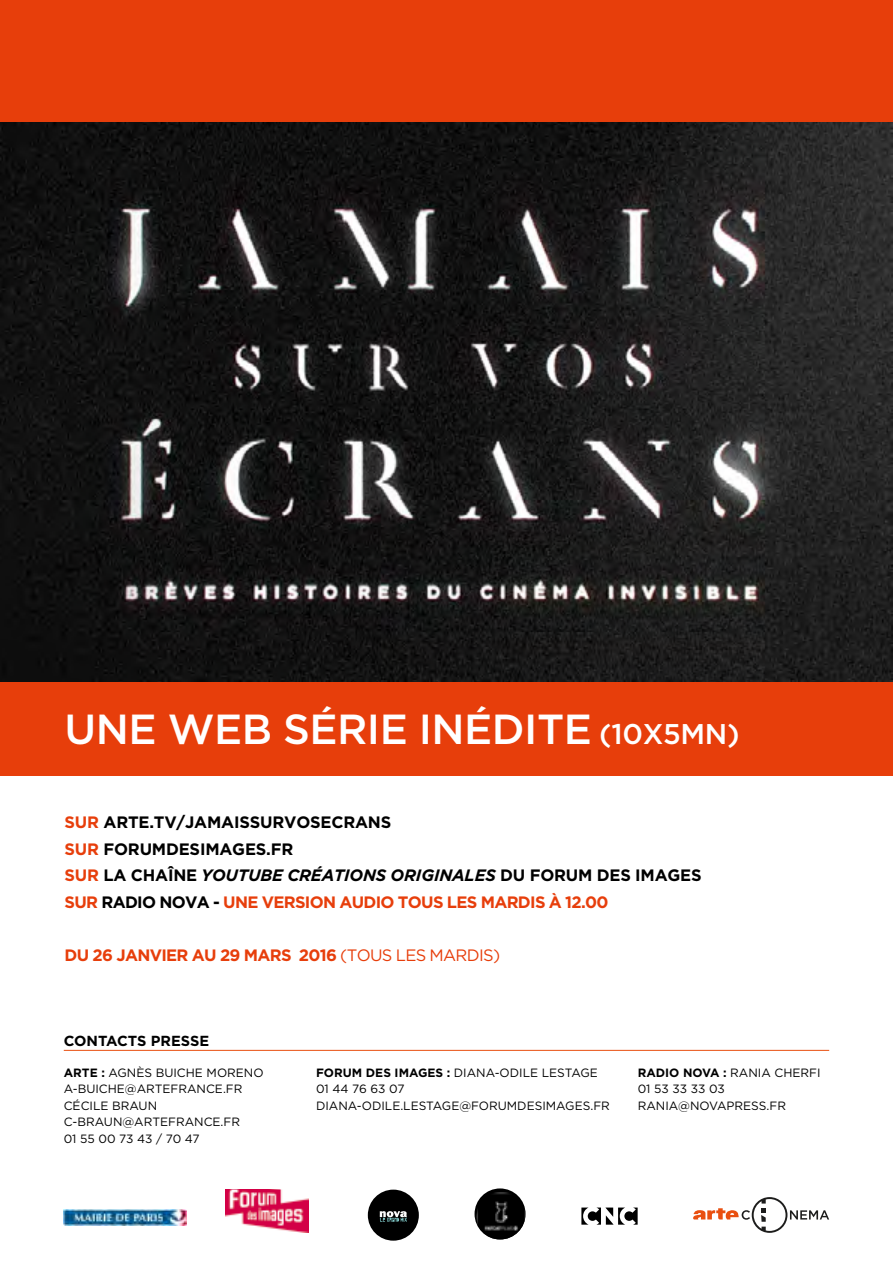
<style>
.page{position:relative;width:893px;height:1263px;background:#fff}
.page>*{position:absolute;margin:0;border:0;box-sizing:border-box;transform-origin:0 0}
.t1{font:500 42px "Gotham";letter-spacing:-.01em;color:#fff}
.t2{font:700 16.5px "Gotham";letter-spacing:-.04em;color:#e73e0b}
.t3{font:700 16.5px "Gotham";color:#000}
.t4{font:italic 700 16.5px "Gotham";letter-spacing:-.01em;color:#000}
.t5{font:16.5px "Gotham";letter-spacing:-.04em;color:#e73e0b}
.t6{font:700 14.55px "Gotham";color:#000}
.t7{font:12px/16.5px "Gotham";color:#000}
.s1{font-size:28.5px}
.s2{font-style:normal}
.s3{color:#000}
.s4{font-weight:700}
</style>
<div class="page">
<div style="left:0;top:672px;width:893px;height:104px;background:#e73e0b"></div>
<img style="left:0;top:121px;width:893px;height:560px">
<img style="left:226px;top:1190px;width:83px;height:43px">
<svg style="left:581px;top:1207px;width:57px;height:18px"></svg>
<img style="left:64px;top:1209px;width:122px;height:16px">
<div style="left:368px;top:1189px;width:51px;height:52px;background:#000;border-radius:50%"></div>
<svg style="left:380px;top:1211px;width:27px;height:11px"></svg>
<img style="left:475px;top:1188px;width:51px;height:51px;border-radius:26px">
<svg style="left:693px;top:1197px;width:136px;height:36px"></svg>
<hr style="left:64px;top:1050px;width:765px;height:1px;background:#e94f10">
<div style="left:0;top:0;width:893px;height:121px;background:#e73e0b"></div>
<h1 class="t1" style="left:65px;top:701px;width:676px">UNE WEB SÉRIE INÉDITE <span class="s1">(10X5MN)</span></h1>
<h2 class="t2" style="left:65px;top:811px;width:13px">SUR</h2>
<h2 class="t3" style="left:103px;top:811px;width:13px">ARTE</h2>
<h2 class="t3" style="left:149px;top:811px;width:58px">.TV/JAMAISSURVOSECRANS</h2>
<h2 class="t2" style="left:65px;top:838px;width:13px">SUR</h2>
<h2 class="t3" style="left:103px;top:838px;width:13px">FORUMDESIMAGES</h2>
<h2 class="t3" style="left:266px;top:838px;width:16px">.FR</h2>
<h2 class="t2" style="left:65px;top:865px;width:13px">SUR</h2>
<h2 class="t4" style="left:103px;top:865px;width:451px"><span class="s2">LA C HAÎNE</span> YOUTUBE CRÉATIONS ORIGINALES <span class="s2">DU FORUM</span></h2>
<h2 class="t3" style="left:597px;top:865px;width:12px">DES</h2>
<h2 class="t3" style="left:635px;top:865px;width:12px">IMAGES</h2>
<h2 class="t2" style="left:65px;top:891px;width:12px">SUR</h2>
<h2 class="t3" style="left:102px;top:891px;width:23px">RADIO</h2>
<h2 class="t3" style="left:159px;top:891px;width:26px">NOVA</h2>
<h2 class="t2" style="left:213px;top:891px;width:23px"><span class="s3">-</span> UNE</h2>
<h2 class="t2" style="left:262px;top:891px;width:12px">VERSION</h2>
<h2 class="t2" style="left:339px;top:891px;width:12px">AUDIO</h2>
<h2 class="t2" style="left:398px;top:891px;width:13px">TOUS</h2>
<h2 class="t2" style="left:447px;top:891px;width:46px">LES MARDIS</h2>
<h2 class="t2" style="left:549px;top:891px;width:61px">À 12.00</h2>
<h2 class="t2" style="left:65px;top:945px;width:72px">DU 26 JANVIER</h2>
<h2 class="t2" style="left:192px;top:945px;width:65px">AU 29 MARS</h2>
<h2 class="t5" style="left:299px;top:945px;width:203px"><span class="s4">2016</span> (TOUS LES MARD IS)</h2>
<p class="t6" style="left:64px;top:1031px;width:22px">CONTACTS</p>
<p class="t6" style="left:151px;top:1031px;width:21px">PRESSE</p>
<p class="t7" style="left:64px;top:1064px;width:201px"><span class="s4">ARTE :</span> AGNÈS BUICHE MORENO<br>A-BUICHE@ARTEFRANCE.FR<br>CÉCILE BRAUN<br>C-BRAUN@ARTEFRANCE.FR<br>01 55 00 73 43 / 70 47</p>
<p class="t7" style="left:316px;top:1064px;width:295px"><span class="s4">FORUM DES IMAGES :</span> DIANA-OD ILE LESTAGE<br>01 44 76 63 07<br>DIANA-ODILE.LESTAGE@FORUMDESIMAGES.FR</p>
<p class="t7" style="left:638px;top:1064px;width:184px"><span class="s4">RADIO NOVA :</span> RANIA CHERFI<br>01 53 33 33 03<br>RANIA@NOVAPRESS.FR</p>
</div>
